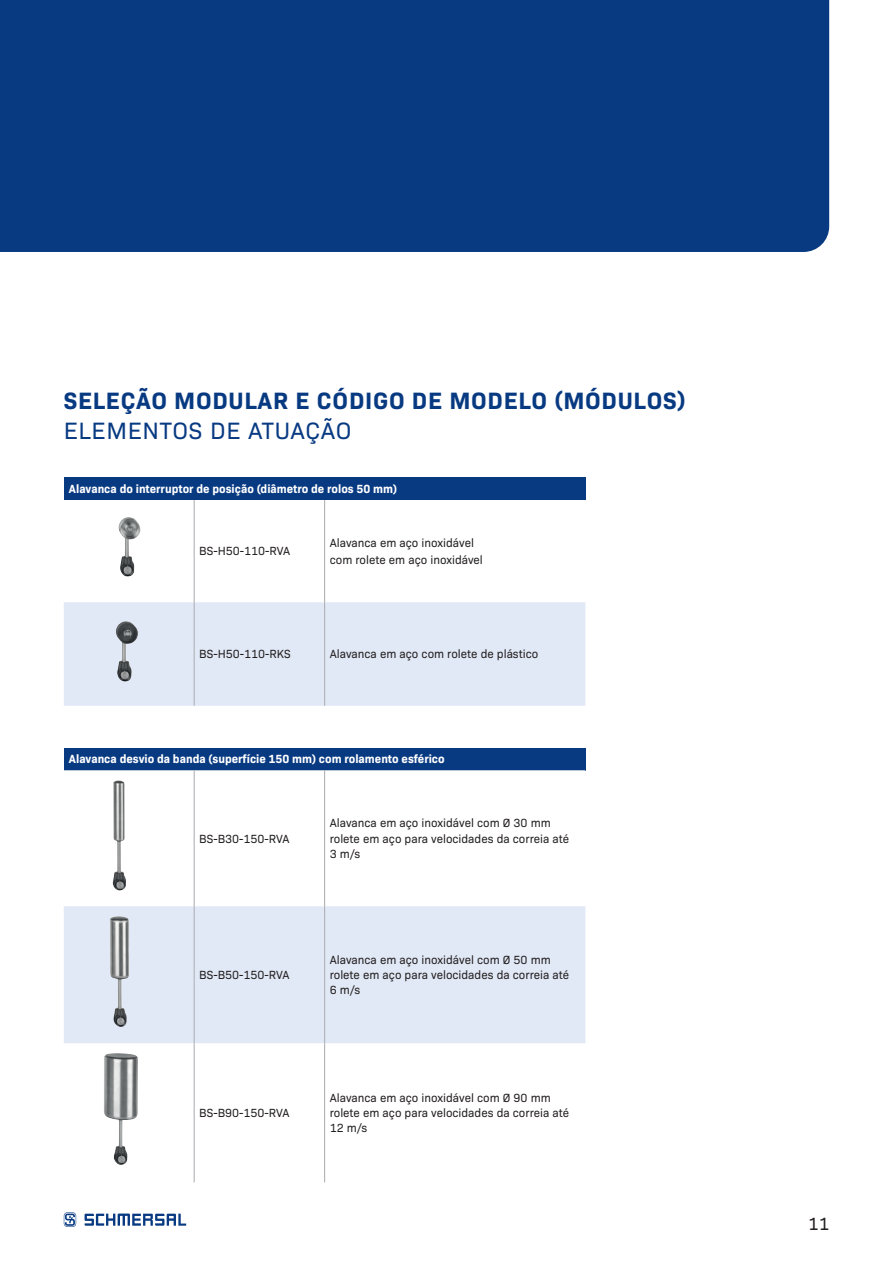
<style>
.page{position:relative;width:893px;height:1263px;background:#fff}
.page>*{position:absolute;margin:0;border:0;box-sizing:border-box;transform-origin:0 0}
.t1{font:700 24px "Bio Sans";letter-spacing:.03em;color:#083a82}
.t2{font:24px "Bio Sans";letter-spacing:.03em;color:#083a82}
.t3{font:18px "Bio Sans";color:#231f20}
.t4{font:12px/15.1px "Bio Sans";color:#231f20}
.t5{font:700 12px "Bio Sans";color:#fff}
</style>
<div class="page">
<svg style="left:64px;top:1212px;width:122px;height:15px"></svg>
<div style="left:64px;top:477px;width:521px;height:23px;background:#083a82"></div>
<div style="left:64px;top:602px;width:521px;height:104px;background:#e1e9f6"></div>
<hr style="left:194px;top:500px;width:1px;height:102px;background:#b2b3b7">
<hr style="left:324px;top:500px;width:1px;height:102px;background:#b2b3b7">
<hr style="left:194px;top:602px;width:1px;height:104px;background:#b2b3b7">
<hr style="left:324px;top:602px;width:1px;height:104px;background:#b2b3b7">
<img style="left:118px;top:517px;width:23px;height:60px">
<img style="left:116px;top:621px;width:23px;height:60px">
<div style="left:64px;top:748px;width:521px;height:22px;background:#083a82"></div>
<svg style="left:64px;top:770px;width:521px;height:412px"></svg>
<div style="left:64px;top:906px;width:521px;height:137px;background:#e1e9f6"></div>
<hr style="left:194px;top:770px;width:1px;height:136px;background:#b2b3b7">
<hr style="left:324px;top:770px;width:1px;height:136px;background:#b2b3b7">
<hr style="left:194px;top:906px;width:1px;height:137px;background:#b2b3b7">
<hr style="left:324px;top:906px;width:1px;height:137px;background:#b2b3b7">
<hr style="left:194px;top:1043px;width:1px;height:139px;background:#b2b3b7">
<hr style="left:324px;top:1043px;width:1px;height:139px;background:#b2b3b7">
<img style="left:112px;top:780px;width:14px;height:110px">
<img style="left:110px;top:916px;width:19px;height:111px">
<img style="left:103px;top:1053px;width:35px;height:112px">
<div style="left:0;top:0;width:829px;height:252px;background:#083a82"></div>
<h1 class="t1" style="left:64px;top:382px;width:624px">SELEÇÃO MODULAR E CÓDIGO DE MODELO (MÓDULOS)</h1>
<h1 class="t2" style="left:64px;top:413px;width:289px">ELEMENTOS DE ATUAÇÃO</h1>
<p class="t5" style="left:69px;top:479px;width:330px">Alavanca do interruptor de posição (diâmetro de rolos 50 mm)</p>
<p class="t4" style="left:199px;top:543px;width:92px">BS-H50-110-RVA</p>
<p class="t4" style="left:330px;top:533px;width:155px;line-height:17.1px">Alavanca em aço inoxidável com rolete em aço inoxidável</p>
<p class="t4" style="left:199px;top:646px;width:93px">BS-H50-110-RKS</p>
<p class="t4" style="left:330px;top:646px;width:210px">Alavanca em aço com rolete de plástico</p>
<p class="t5" style="left:69px;top:750px;width:377px">Alavanca desvio da banda (superfície 150 mm) com rolamento esférico</p>
<p class="t4" style="left:199px;top:830px;width:92px">BS-B30-150-RVA</p>
<p class="t4" style="left:199px;top:966px;width:92px">BS-B50-150-RVA</p>
<p class="t4" style="left:199px;top:1104px;width:92px">BS-B90-150-RVA</p>
<p class="t4" style="left:330px;top:815px;width:241px">Alavanca em aço inoxidável com Ø 30 mm rolete em aço para velocidades da correia até<br>3 m/s</p>
<p class="t4" style="left:330px;top:951px;width:241px">Alavanca em aço inoxidável com Ø 50 mm rolete em aço para velocidades da correia até<br>6 m/s</p>
<p class="t4" style="left:330px;top:1089px;width:241px">Alavanca em aço inoxidável com Ø 90 mm rolete em aço para velocidades da correia até<br>12 m/s</p>
<h2 class="t3" style="left:808px;top:1210px;width:23px">11</h2>
</div>
